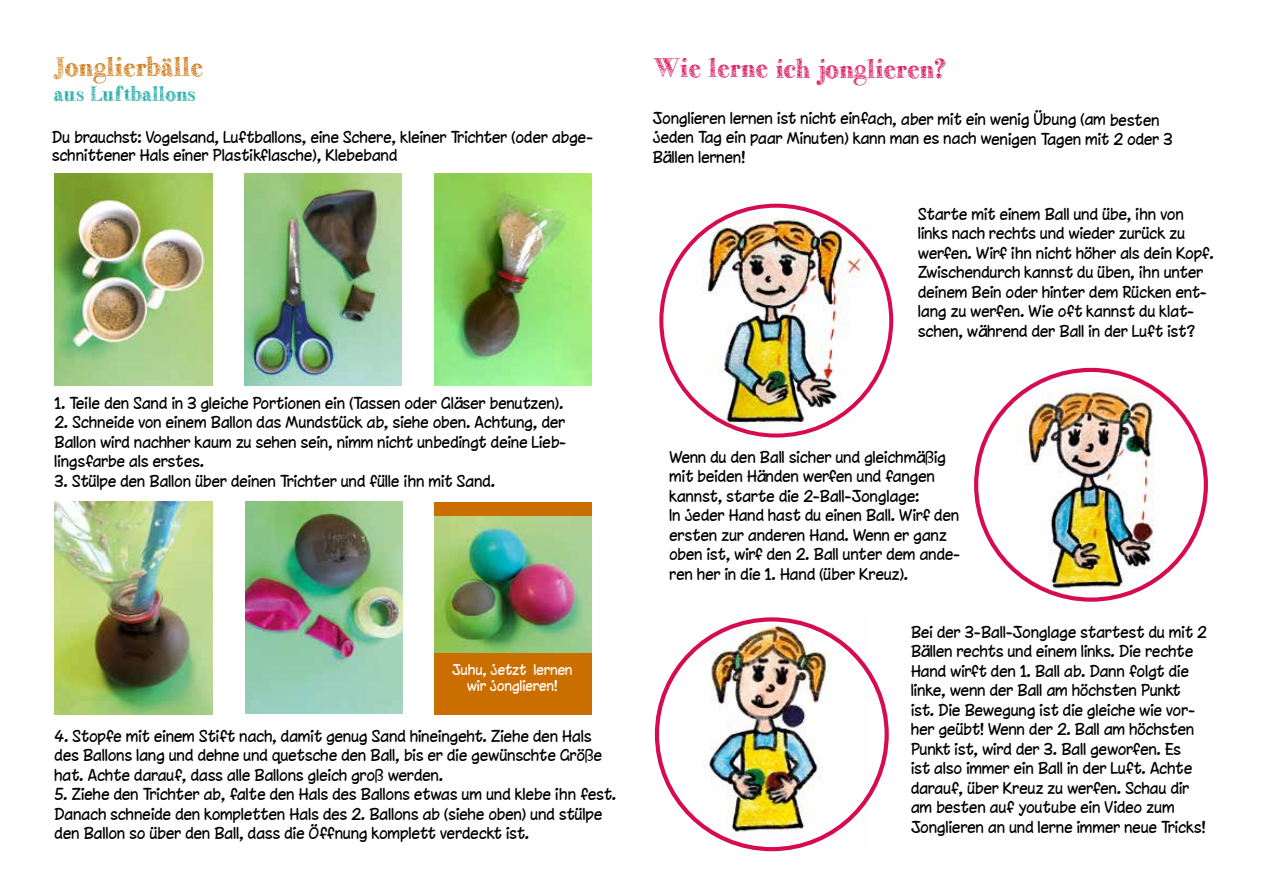
<style>
.page{position:relative;width:1263px;height:893px;background:#fff}
.page>*{position:absolute;margin:0;border:0;box-sizing:border-box;transform-origin:0 0}
.t1{font:27px "Little Bird";color:#d60b52}
.t2{font:27px "Little Bird";color:#cb6e00}
.t3{font:21px "Little Bird";color:#00a19a}
.t4{font:15px/19.5px "Chinacat";color:#000}
.t5{font:13.5px/16.2px "Chinacat";color:#fff;text-align:center}
</style>
<div class="page">
<img style="left:244px;top:173px;width:158px;height:213px">
<img style="left:434px;top:173px;width:157px;height:213px">
<img style="left:55px;top:502px;width:157px;height:212px">
<img style="left:245px;top:502px;width:158px;height:211px">
<img style="left:55px;top:173px;width:157px;height:213px">
<img style="left:694px;top:203px;width:176px;height:232px">
<img style="left:1015px;top:387px;width:155px;height:208px">
<img style="left:693px;top:616px;width:177px;height:236px">
<div style="left:434px;top:502px;width:157px;height:212px;background:#cb6e00"></div>
<img style="left:434px;top:517px;width:157px;height:136px">
<h1 class="t2" style="left:52px;top:52px;width:150px">Jonglierbälle</h1>
<h2 class="t3" style="left:52px;top:83px;width:143px">aus Luftballons</h2>
<p class="t4" style="left:52px;top:128px;width:543px;line-height:18px">Du brauchst: Vogelsand, Luftballons, eine Schere, kleiner Trichter (oder abge&shy;schnittener Hals einer Plastikflasche), Klebeband</p>
<p class="t4" style="left:55px;top:393px;width:511px">1. Teile den Sand in 3 gleiche Portionen ein (Tassen oder Gläser benutzen).</p>
<p class="t4" style="left:55px;top:412px;width:513px;text-align:justify">2. Schneide von einem Ballon das Mundstück ab, siehe oben. Achtung, der Ballon wird nachher kaum zu sehen sein, nimm nicht unbedingt deine Lieb&shy;lingsfarbe als erstes.</p>
<p class="t4" style="left:55px;top:471px;width:442px">3. Stülpe den Ballon über deinen Trichter und fülle ihn mit Sand.</p>
<p class="t5" style="left:453px;top:662px;width:122px">Juhu, jetzt lernen wir jonglieren!</p>
<p class="t4" style="left:55px;top:726px;width:549px">4. Stopfe mit einem Stift nach, damit genug Sand hineingeht. Ziehe den Hals des Ballons lang und dehne und quetsche den Ball, bis er die gewünschte Größe hat. Achte darauf, dass alle Ballons gleich groß werden.</p>
<p class="t4" style="left:55px;top:784px;width:563px">5. Ziehe den Trichter ab, falte den Hals des Ballons etwas um und klebe ihn fest.<br>Danach schneide den kompletten Hals des 2. Ballons ab (siehe oben) und stülpe den Ballon so über den Ball, dass die Öffnung komplett verdeckt ist.</p>
<h1 class="t1" style="left:653px;top:54px;width:292px">Wie lerne ich jonglieren?</h1>
<p class="t4" style="left:653px;top:109px;width:522px;line-height:19px">Jonglieren lernen ist nicht einfach, aber mit ein wenig Übung (am besten jeden Tag ein paar Minuten) kann man es nach wenigen Tagen mit 2 oder 3<br>Bällen lernen!</p>
<p class="t4" style="left:918px;top:204px;width:297px">Starte mit einem Ball und übe, ihn von links nach rechts und wieder zurück zu werfen. Wirf ihn nicht höher als dein Kopf.<br>Zwischendurch kannst du üben, ihn unter deinem Bein oder hinter dem Rücken ent&shy;lang zu werfen. Wie oft kannst du klat&shy;schen, während der Ball in der Luft ist?</p>
<p class="t4" style="left:670px;top:447px;width:292px">Wenn du den Ball sicher und gleichmäßig mit beiden Händen werfen und fangen kannst, starte die 2-Ball-Jonglage:<br>In jeder Hand hast du einen Ball. Wirf den ersten zur anderen Hand. Wenn er ganz oben ist, wirf den 2. Ball unter dem ande&shy;ren her in die 1. Hand (über Kreuz).</p>
<p class="t4" style="left:911px;top:622px;width:297px">Bei der 3-Ball-Jonglage startest du mit 2<br>Bällen rechts und einem links. Die rechte Hand wirft den 1. Ball ab. Dann folgt die linke, wenn der Ball am höchsten Punkt ist. Die Bewegung ist die gleiche wie vor&shy;her geübt! Wenn der 2. Ball am höchsten Punkt ist, wird der 3. Ball geworfen. Es<br>ist also immer ein Ball in der Luft. Achte darauf, über Kreuz zu werfen. Schau dir am besten auf youtube ein Video zum Jonglieren an und lerne immer neue Tricks!</p>
</div>
